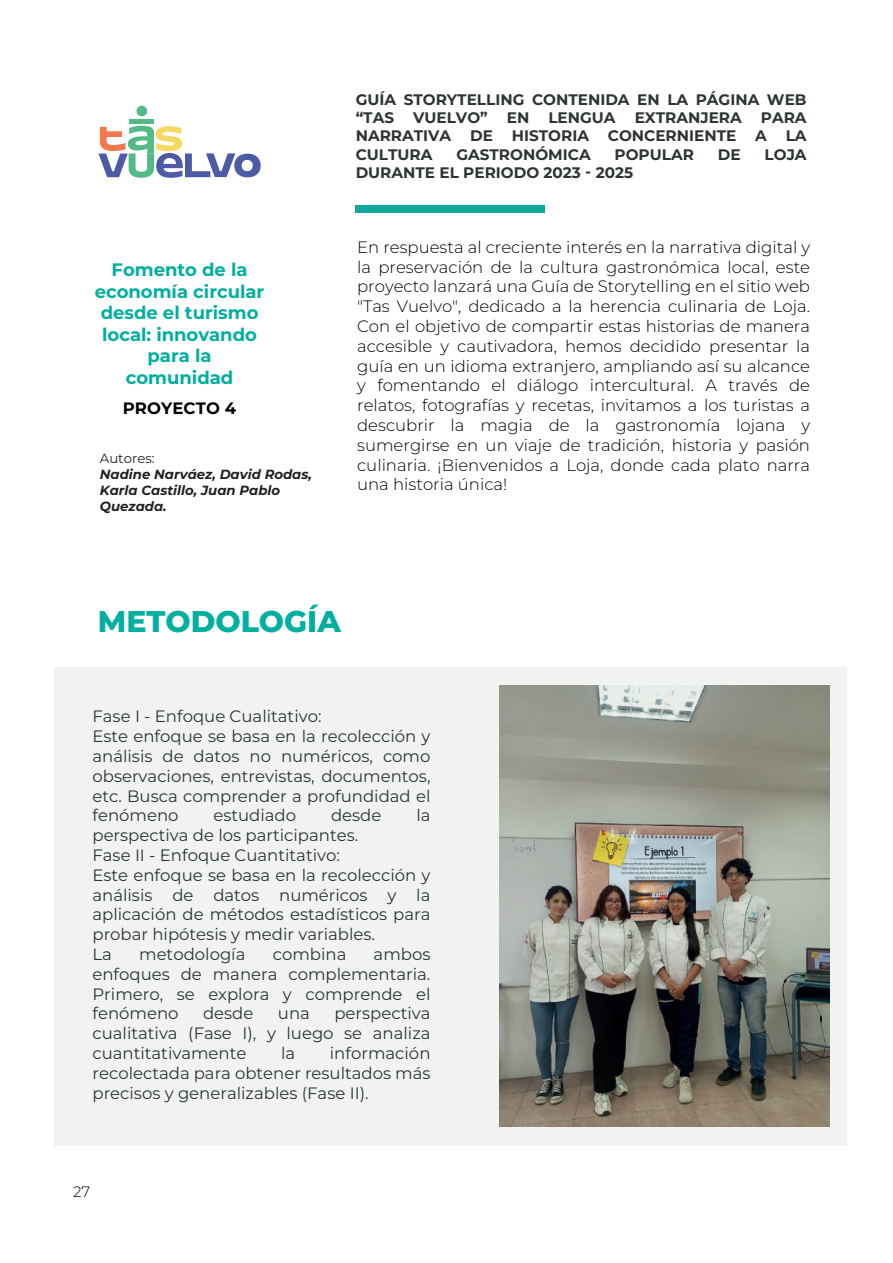
<style>
.page{position:relative;width:893px;height:1263px;background:#fff}
.page>*{position:absolute;margin:0;border:0;box-sizing:border-box;transform-origin:0 0}
.t1{font:800 29.85px "Montserrat";color:#00afa0}
.t2{font:700 18px/21.6px "Montserrat";color:#00afa0;text-align:center}
.t3{font:16.5px/19.8px "Montserrat";color:#2e3335;text-align:justify}
.t4{font:300 16.5px/19.8px "Montserrat";color:#000001;text-align:justify}
.t5{font:700 16.5px "Montserrat";letter-spacing:.005em;color:#000001}
.t6{font:700 15.3px/18.3px "Montserrat";color:#2e3335;text-align:justify}
.t7{font:300 15px "Montserrat";color:#000001}
.t8{font:italic 700 13.35px/15.9px "Montserrat";color:#231f20}
.t9{font:13.35px "Montserrat";color:#231f20}
</style>
<div class="page">
<div style="left:355px;top:206px;width:189px;height:7px;background:#12a79d"></div>
<div style="left:55px;top:667px;width:792px;height:478px;background:#f1f3f1"></div>
<svg style="left:98px;top:126px;width:163px;height:52px"></svg>
<div style="left:130px;top:119px;width:24px;height:5px;background:#52ba85"></div>
<div style="left:137px;top:106px;width:10px;height:10px;background:#52ba85;border-radius:50%"></div>
<img style="left:499px;top:686px;width:331px;height:440px">
<p class="t2" style="left:95px;top:258px;width:171px">Fomento de la economía circular desde el turismo local: innovando para la comunidad</p>
<p class="t5" style="left:123px;top:397px;width:115px">PROYECTO 4</p>
<p class="t9" style="left:100px;top:449px;width:56px">Autores:</p>
<p class="t8" style="left:100px;top:465px;width:214px">Nadine Narváez, David Rodas,<br>Karla Castillo, Juan Pablo<br>Quezada.</p>
<p class="t6" style="left:356px;top:89px;width:452px">GUÍA STORYTELLING CONTENIDA EN LA PÁGINA WEB “TAS VUELVO” EN LENGUA EXTRANJERA PARA NARRATIVA DE HISTORIA CONCERNIENTE A LA CULTURA</p>
<p class="t6" style="left:456px;top:144px;width:136px">GASTRONÓMICA</p>
<p class="t6" style="left:615px;top:144px;width:81px">POPULAR</p>
<p class="t6" style="left:718px;top:144px;width:24px">DE</p>
<p class="t6" style="left:765px;top:144px;width:44px">LOJA</p>
<p class="t6" style="left:356px;top:163px;width:279px">DURANTE EL PERIODO 2023 - 2025</p>
<p class="t4" style="left:357px;top:236px;width:454px">En respuesta al creciente interés en la narrativa digital y la preservación de la cultura gastronómica local, este proyecto lanzará una Guía de Storytelling en el sitio web "Tas Vuelvo", dedicado a la herencia culinaria de Loja.<br>Con el objetivo de compartir estas historias de manera accesible y cautivadora, hemos decidido presentar la guía en un idioma extranjero, ampliando así su alcance y fomentando el diálogo intercultural. A través de relatos, fotografías y recetas, invitamos a los turistas a descubrir la magia de la gastronomía lojana y sumergirse en un viaje de tradición, historia y pasión culinaria. ¡Bienvenidos a Loja, donde cada plato narra una historia única!</p>
<h1 class="t1" style="left:98px;top:599px;width:245px">METODOLOGÍA</h1>
<p class="t3" style="left:92px;top:706px;width:340px;text-align:left">Fase I - Enfoque Cualitativo:<br>Este enfoque se basa en la recolección y análisis de datos no numéricos, como observaciones, entrevistas, documentos, etc. Busca comprender a profundidad el fenómeno</p>
<p class="t3" style="left:213px;top:805px;width:84px">estudiado</p>
<p class="t3" style="left:331px;top:805px;width:52px">desde</p>
<p class="t3" style="left:416px;top:805px;width:16px">la</p>
<p class="t3" style="left:92px;top:825px;width:340px;text-align:left">perspectiva de los participantes.<br>Fase II - Enfoque Cuantitativo:<br>Este enfoque se basa en la recolección y análisis de datos numéricos y la aplicación de métodos estadísticos para probar hipótesis y medir variables.<br>La</p>
<p class="t3" style="left:92px;top:944px;width:340px;text-indent:281px">ambos enfoques de manera complementaria.<br>Primero, se explora y comprende el fenómeno</p>
<p class="t3" style="left:139px;top:944px;width:108px">metodología</p>
<p class="t3" style="left:273px;top:944px;width:75px">combina</p>
<p class="t3" style="left:92px;top:1003px;width:340px;text-indent:242px">perspectiva cualitativa (Fase I), y luego se analiza cuantitativamente</p>
<p class="t3" style="left:203px;top:1003px;width:52px">desde</p>
<p class="t3" style="left:278px;top:1003px;width:33px">una</p>
<p class="t3" style="left:92px;top:1043px;width:339px;text-indent:237px">información recolectada para obtener resultados más precisos y generalizables (Fase II).</p>
<p class="t3" style="left:281px;top:1043px;width:16px">la</p>
<p class="t7" style="left:73px;top:1181px;width:19px">27</p>
</div>
